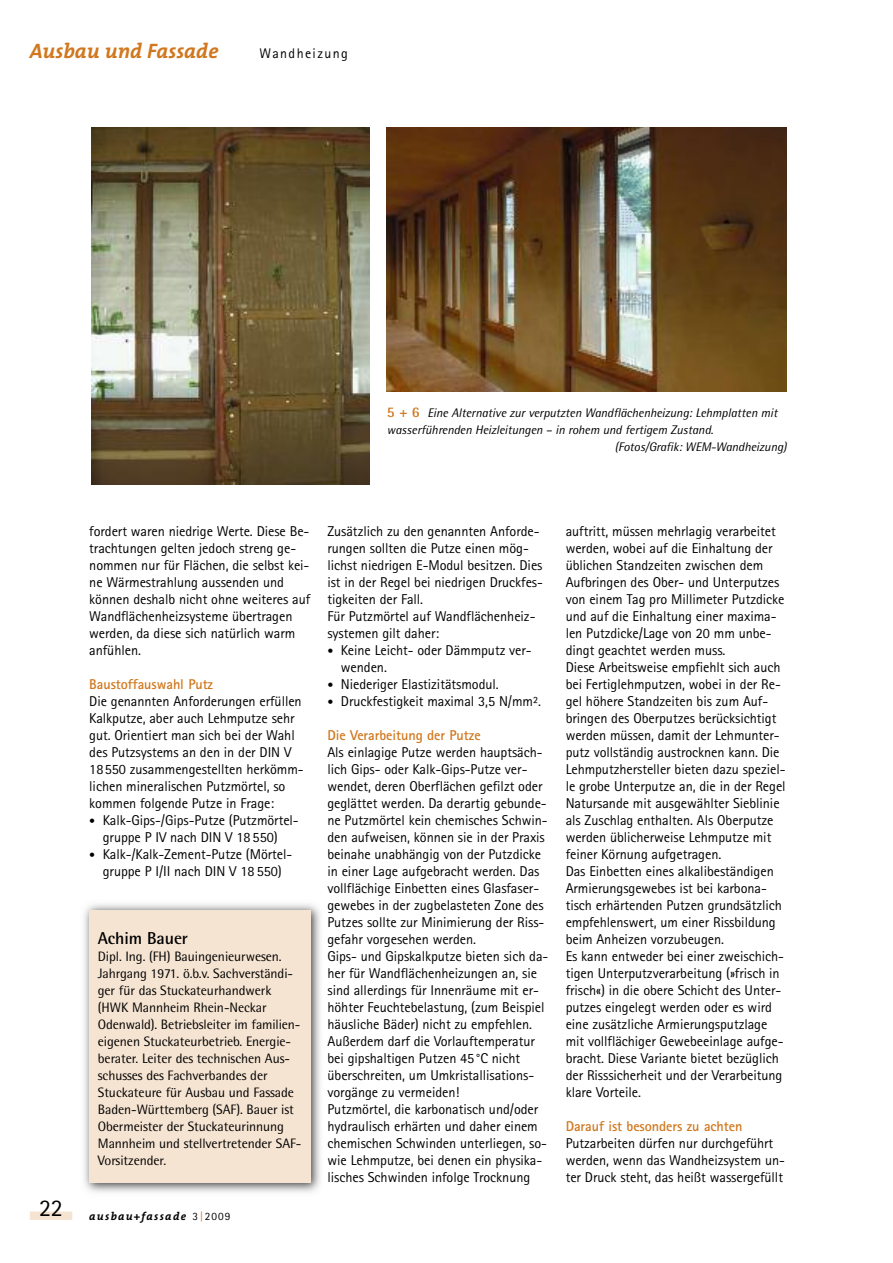
<style>
.page{position:relative;width:893px;height:1263px;background:#fff}
.page>*{position:absolute;margin:0;border:0;box-sizing:border-box;transform-origin:0 0}
.t1{font:italic 700 21px "The Mix";color:#d1771d}
.t2{font:700 17.25px "Rotis Semi Sans";letter-spacing:-.005em;color:#000}
.t3{font:14.25px/17px "Rotis Sans Serif";letter-spacing:-.005em;color:#000}
.t4{font:700 14.25px "Rotis Sans Serif";letter-spacing:-.005em;color:#d1771d}
.t5{font:13.95px "Rotis Sans Serif";letter-spacing:.1em;color:#000}
.t6{font:13.65px/17px "Rotis Semi Sans";letter-spacing:-.005em;color:#000}
.t7{font:italic 12.45px "Rotis Semi Sans";letter-spacing:-.005em;color:#000}
.t8{font:italic 700 11.25px "The Mix";letter-spacing:.115em;color:#000}
.s1{font-weight:700;font-style:normal;font-size:14.7px;color:#d1771d}
.s2{font-family:"Akzidenz Grotesk";font-size:12px}
.s3{font-family:"Rotis Sans Serif";font-weight:400;font-style:normal}
.s4{font-family:"Rotis Sans Serif";font-weight:400;font-style:normal;color:#d1771d}
</style>
<div class="page">
<div style="left:30px;top:1211px;width:42px;height:9px;background:#f6e4d2"></div>
<img style="left:84px;top:904px;width:236px;height:289px">
<div style="left:89px;top:910px;width:221px;height:272px;background:#f6e4d2"></div>
<img style="left:92px;top:128px;width:278px;height:357px">
<img style="left:387px;top:128px;width:400px;height:263px">
<h1 class="t1" style="left:30px;top:44px;width:190px">Ausbau und Fassade</h1>
<p class="t5" style="left:260px;top:49px;width:90px">Wandheizung</p>
<p class="t7" style="left:387px;top:408px;width:392px"><span class="s1">5 + 6</span> Eine Alternative zur verputzten Wandflächenheizung: Lehmplatten mit</p>
<p class="t7" style="left:387px;top:425px;width:328px">wasserführenden Heizleitungen – in rohem und fertigem Zustand.</p>
<p class="t7" style="left:615px;top:442px;width:173px">(Fotos/Grafik: WEM-Wandheizung)</p>
<p class="t3" style="left:89px;top:524px;width:222px">fordert waren niedrige Werte. Diese Be&shy;trachtungen gelten jedoch streng ge&shy;nommen nur für Flächen, die selbst kei&shy;ne Wärmestrahlung aussenden und können deshalb nicht ohne weiteres auf Wandflächenheizsysteme übertragen werden, da diese sich natürlich warm anfühlen.</p>
<p class="t4" style="left:89px;top:679px;width:125px">Baustoffauswahl Putz</p>
<p class="t3" style="left:89px;top:694px;width:216px">Die genannten Anforderungen erfüllen Kalkputze, aber auch Lehmputze sehr gut. Orientiert man sich bei der Wahl des Putzsystems an den in der DIN V 18550 zusammengestellten herkömm&shy;lichen mineralischen Putzmörtel, so kommen folgende Putze in Frage:</p>
<p class="t3" style="left:89px;top:813px;width:211px;text-align:center"><span class="s2">•</span> Kalk-Gips-/Gips-Putze (Putzmörtel&shy;gruppe P IV nach DIN V 18 550)</p>
<p class="t3" style="left:89px;top:847px;width:205px;text-align:center"><span class="s2">•</span> Kalk-/Kalk-Zement-Putze (Mörtel&shy;gruppe P I/II nach DIN V 18 550)</p>
<p class="t2" style="left:98px;top:932px;width:92px">Achim Bauer</p>
<p class="t6" style="left:98px;top:949px;width:205px">Dipl. Ing. (FH) Bauingenieurwesen.<br>Jahrgang 1971. ö.b.v. Sachverständi&shy;ger für das Stuckateurhandwerk (HWK Mannheim Rhein-Neckar Odenwald). Betriebsleiter im familien&shy;eigenen Stuckateurbetrieb. Energie&shy;berater. Leiter des technischen Aus&shy;schusses des Fachverbandes der Stuckateure für Ausbau und Fassade Baden-Württemberg (SAF). Bauer ist Obermeister der Stuckateurinnung Mannheim und stellvertretender SAF-Vorsitzender.</p>
<p class="t8" style="left:39px;top:1213px;width:193px"><sup>22</sup> ausbau+fassade <span class="s3">3</span><span class="s4">|</span><span class="s3">2009</span></p>
<p class="t3" style="left:327px;top:524px;width:217px">Zusätzlich zu den genannten Anforde&shy;rungen sollten die Putze einen mög&shy;lichst niedrigen E-Modul besitzen. Dies ist in der Regel bei niedrigen Druckfes&shy;tigkeiten der Fall.<br>Für Putzmörtel auf Wandflächenheiz&shy;systemen gilt daher:</p>
<p class="t3" style="left:341px;top:643px;width:192px;text-indent:-13px"><span class="s2">•</span> Keine Leicht- oder Dämmputz ver&shy;wenden.</p>
<p class="t3" style="left:327px;top:677px;width:173px"><span class="s2">•</span> Niederiger Elastizitätsmodul.</p>
<p class="t3" style="left:327px;top:694px;width:215px"><span class="s2">•</span> Druckfestigkeit maximal 3,5 N/mm².</p>
<p class="t4" style="left:327px;top:730px;width:155px">Die Verarbeitung der Putze</p>
<p class="t3" style="left:327px;top:745px;width:222px">Als einlagige Putze werden hauptsäch&shy;lich Gips- oder Kalk-Gips-Putze ver&shy;wendet, deren Oberflächen gefilzt oder geglättet werden. Da derartig gebunde&shy;ne Putzmörtel kein chemisches Schwin&shy;den aufweisen, können sie in der Praxis beinahe unabhängig von der Putzdicke in einer Lage aufgebracht werden. Das vollflächige Einbetten eines Glasfaser&shy;gewebes in der zugbelasteten Zone des Putzes sollte zur Minimierung der Riss&shy;gefahr vorgesehen werden.<br>Gips- und Gipskalkputze bieten sich da&shy;her für Wandflächenheizungen an, sie sind allerdings für Innenräume mit er&shy;höhter Feuchtebelastung, (zum Beispiel häusliche Bäder) nicht zu empfehlen.<br>Außerdem darf die Vorlauftemperatur bei gipshaltigen Putzen 45°C nicht überschreiten, um Umkristallisations&shy;vorgänge zu vermeiden!<br>Putzmörtel, die karbonatisch und/oder hydraulisch erhärten und daher einem chemischen Schwinden unterliegen, so&shy;wie Lehmputze, bei denen ein physika&shy;lisches Schwinden infolge Trocknung</p>
<p class="t3" style="left:566px;top:524px;width:221px">auftritt, müssen mehrlagig verarbeitet werden, wobei auf die Einhaltung der üblichen Standzeiten zwischen dem Aufbringen des Ober- und Unterputzes von einem Tag pro Millimeter Putzdicke und auf die Einhaltung einer maxima&shy;len Putzdicke/Lage von 20 mm unbe&shy;dingt geachtet werden muss.<br>Diese Arbeitsweise empfiehlt sich auch bei Fertiglehmputzen, wobei in der Re&shy;gel höhere Standzeiten bis zum Auf&shy;bringen des Oberputzes berücksichtigt werden müssen, damit der Lehmunter&shy;putz vollständig austrocknen kann. Die Lehmputzhersteller bieten dazu speziel&shy;le grobe Unterputze an, die in der Regel Natursande mit ausgewählter Sieblinie als Zuschlag enthalten. Als Oberputze werden üblicherweise Lehmputze mit feiner Körnung aufgetragen.<br>Das Einbetten eines alkalibeständigen Armierungsgewebes ist bei karbona&shy;tisch erhärtenden Putzen grundsätzlich empfehlenswert, um einer Rissbildung beim Anheizen vorzubeugen.<br>Es kann entweder bei einer zweischich&shy;tigen Unterputzverarbeitung (»frisch in frisch«) in die obere Schicht des Unter&shy;putzes eingelegt werden oder es wird eine zusätzliche Armierungsputzlage mit vollflächiger Gewebeeinlage aufge&shy;bracht. Diese Variante bietet bezüglich der Risssicherheit und der Verarbeitung klare Vorteile.</p>
<p class="t4" style="left:566px;top:1121px;width:178px">Darauf ist besonders zu achten</p>
<p class="t3" style="left:566px;top:1136px;width:221px">Putzarbeiten dürfen nur durchgeführt werden, wenn das Wandheizsystem un&shy;ter Druck steht, das heißt wassergefüllt</p>
</div>
